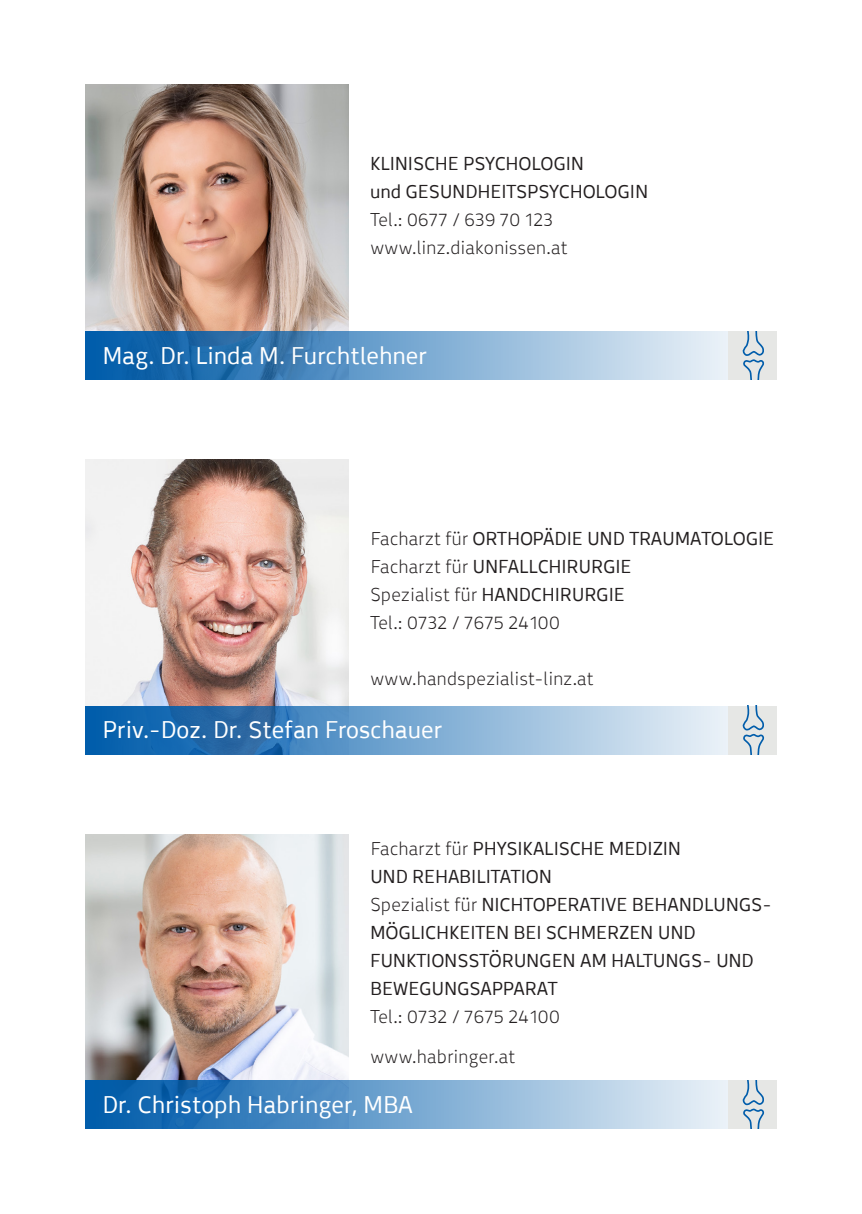
<style>
.page{position:relative;width:862px;height:1214px;background:#fff}
.page>*{position:absolute;margin:0;border:0;box-sizing:border-box;transform-origin:0 0}
.t1{font:24px "pkdregular";color:#fff}
.t2{font:18.6px/28px "pkdregular";color:#231f20}
.t3{font:18.6px "pkdlight";color:#231f20}
.s1{font-family:"pkdlight"}
.s2{font-family:"pkdregular"}
</style>
<div class="page">
<img style="left:85px;top:85px;width:263px;height:246px">
<svg style="left:85px;top:331px;width:643px;height:48px;background:#70a2cc"></svg>
<div style="left:728px;top:331px;width:49px;height:48px;background:#e6e7e5"></div>
<svg style="left:742px;top:331px;width:22px;height:48px"></svg>
<img style="left:85px;top:459px;width:263px;height:247px">
<svg style="left:85px;top:706px;width:643px;height:48px;background:#71a2cc"></svg>
<div style="left:728px;top:706px;width:49px;height:48px;background:#e6e7e5"></div>
<svg style="left:742px;top:706px;width:23px;height:48px"></svg>
<img style="left:85px;top:834px;width:263px;height:246px">
<div style="left:85px;top:1080px;width:692px;height:48px;background:linear-gradient(to right,#0055a7,#fff)"></div>
<div style="left:728px;top:1080px;width:49px;height:48px;background:#e6e7e5"></div>
<svg style="left:742px;top:1080px;width:23px;height:48px"></svg>
<p class="t2" style="left:370px;top:149px;width:215px">KLINISCHE PSYCHOLOGIN</p>
<p class="t2" style="left:370px;top:177px;width:279px">und GESUNDHEITSPSYCHOLOGIN</p>
<p class="t3" style="left:370px;top:206px;width:185px">Tel.: 0677 / 639 70 123</p>
<p class="t3" style="left:370px;top:234px;width:199px">www.linz.diakonissen.at</p>
<p class="t1" style="left:102px;top:338px;width:326px">Mag. Dr. Linda M. Furchtlehner</p>
<p class="t2" style="left:370px;top:523px;width:405px"><span class="s1">Facharzt für</span> ORTHOPÄDIE UND TRAUMATOLOGIE</p>
<p class="t2" style="left:370px;top:551px;width:263px"><span class="s1">Facharzt für</span> UNFALLCHIRURGIE</p>
<p class="t3" style="left:370px;top:580px;width:256px">Spezialist für <span class="s2">HANDCHIRURGIE</span></p>
<p class="t3" style="left:370px;top:608px;width:191px">Tel.: 0732 / 7675 24100</p>
<p class="t3" style="left:370px;top:664px;width:225px">www.handspezialist-linz.at</p>
<p class="t1" style="left:102px;top:712px;width:341px">Priv.-Doz. Dr. Stefan Froschauer</p>
<p class="t2" style="left:370px;top:833px;width:312px"><span class="s1">Facharzt für</span> PHYSIKALISCHE MEDIZIN</p>
<p class="t2" style="left:370px;top:861px;width:183px">UND REHABILITATION</p>
<p class="t2" style="left:370px;top:889px;width:403px"><span class="s1">Spezialist für</span> NICHTOPERATIVE BEHANDLUNGS-<br>MÖGLICHKEITEN BEI SCHMERZEN UND</p>
<p class="t2" style="left:370px;top:945px;width:385px">FUNKTIONSSTÖRUNGEN AM HALTUNGS- UND</p>
<p class="t2" style="left:370px;top:973px;width:189px">BEWEGUNGSAPPARAT</p>
<p class="t3" style="left:370px;top:1003px;width:191px">Tel.: 0732 / 7675 24100</p>
<p class="t3" style="left:370px;top:1043px;width:147px">www.habringer.at</p>
<p class="t1" style="left:102px;top:1087px;width:312px">Dr. Christoph Habringer, MBA</p>
</div>
